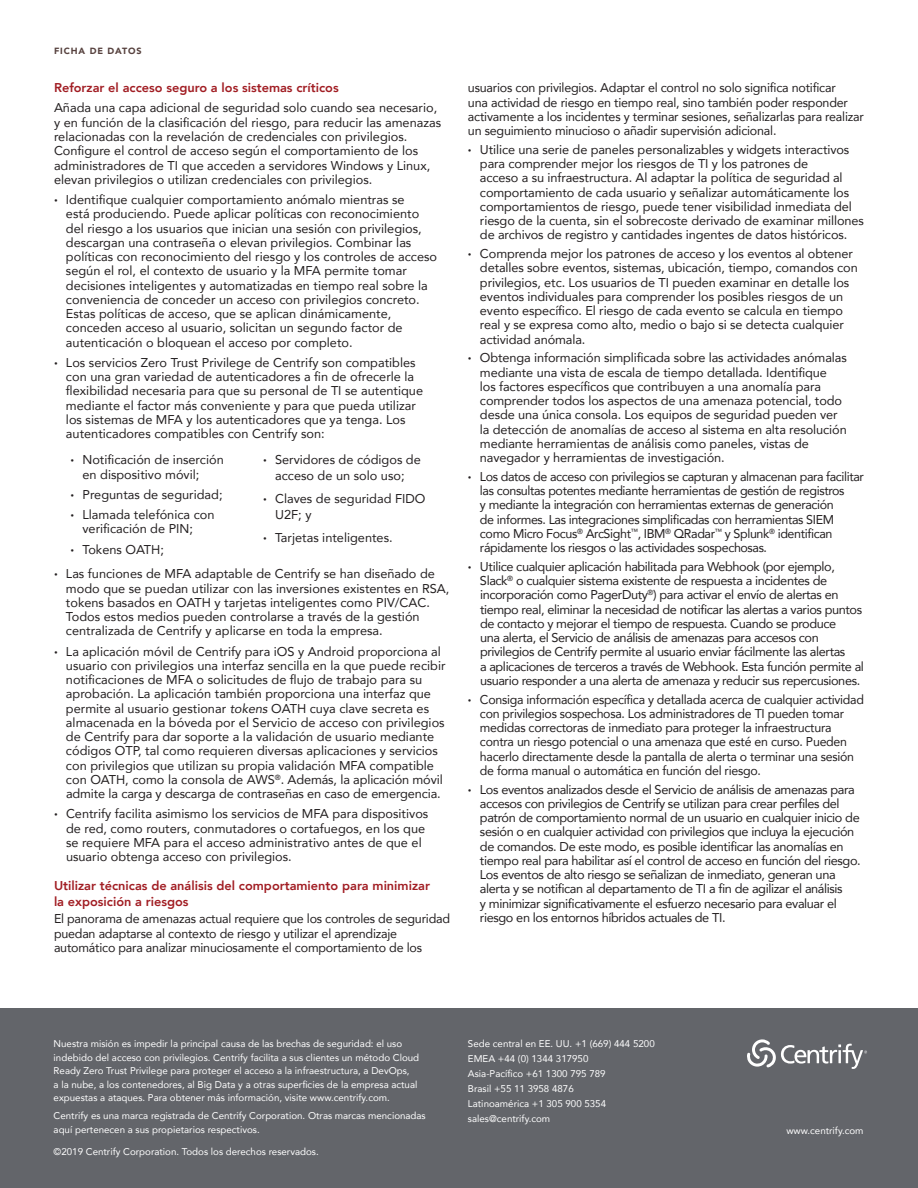
<style>
.page{position:relative;width:918px;height:1188px;background:#fff}
.page>*{position:absolute;margin:0;border:0;box-sizing:border-box;transform-origin:0 0}
.t1{font:12.75px/14.2px "Avenir";letter-spacing:-.01em;color:#231f20}
.t2{font:12.75px/14.2px "Avenir";letter-spacing:-.03em;color:#231f20}
.t3{font:800 12.75px/16.5px "Avenir";color:#a11d23}
.t4{font:9.75px/13.5px "Avenir";color:#fff}
.t5{font:900 9px "Avenir";letter-spacing:.1em;color:#57423f}
.s1{font-weight:900}
.s2{font-style:italic}
</style>
<div class="page">
<div style="left:0;top:1008px;width:918px;height:180px;background:#63656a"></div>
<svg style="left:747px;top:1039px;width:120px;height:30px"></svg>
<p class="t5" style="left:54px;top:43px;width:89px">FICHA DE DATOS</p>
<p class="t3" style="left:54px;top:80px;width:286px">Reforzar el acceso seguro a los sistemas críticos</p>
<p class="t1" style="left:54px;top:101px;width:389px">Añada una capa adicional de seguridad solo cuando sea necesario, y en función de la clasificación del riesgo, para reducir las amenazas relacionadas con la revelación de credenciales con privilegios.<br>Configure el control de acceso según el comportamiento de los administradores de TI que acceden a servidores Windows y Linux, elevan privilegios o utilizan credenciales con privilegios.</p>
<p class="t1" style="left:66px;top:192px;width:373px;text-indent:-12px"><span class="s1">·</span> Identifique cualquier comportamiento anómalo mientras se<br>está produciendo. Puede aplicar políticas con reconocimiento del riesgo a los usuarios que inician una sesión con privilegios, descargan una contraseña o elevan privilegios. Combinar las políticas con reconocimiento del riesgo y los controles de acceso según el rol, el contexto de usuario y la MFA permite tomar decisiones inteligentes y automatizadas en tiempo real sobre la conveniencia de conceder un acceso con privilegios concreto.<br>Estas políticas de acceso, que se aplican dinámicamente, conceden acceso al usuario, solicitan un segundo factor de autenticación o bloquean el acceso por completo.</p>
<p class="t1" style="left:66px;top:355px;width:359px;text-indent:-12px"><span class="s1">·</span> Los servicios Zero Trust Privilege de Centrify son compatibles con una gran variedad de autenticadores a fin de ofrecerle la flexibilidad necesaria para que su personal de TI se autentique mediante el factor más conveniente y para que pueda utilizar los sistemas de MFA y los autenticadores que ya tenga. Los autenticadores compatibles con Centrify son:</p>
<p class="t1" style="left:82px;top:452px;width:143px;text-indent:-12px"><span class="s1">·</span> Notificación de inserción en dispositivo móvil;</p>
<p class="t1" style="left:70px;top:484px;width:154px;line-height:20.2px"><span class="s1">·</span> Preguntas de seguridad; <span class="s1">·</span> Llamada telefónica con</p>
<p class="t1" style="left:70px;top:518px;width:124px;line-height:20.2px;text-indent:12px">verificación de PIN; <span class="s1">·</span> Tokens OATH;</p>
<p class="t1" style="left:66px;top:566px;width:385px;text-indent:-12px"><span class="s1">·</span> Las funciones de MFA adaptable de Centrify se han diseñado de modo que se puedan utilizar con las inversiones existentes en RSA, tokens basados en OATH y tarjetas inteligentes como PIV/CAC.<br>Todos estos medios pueden controlarse a través de la gestión centralizada de Centrify y aplicarse en toda la empresa.</p>
<p class="t1" style="left:66px;top:644px;width:381px;text-indent:-12px"><span class="s1">·</span> La aplicación móvil de Centrify para iOS y Android proporciona al usuario con privilegios una interfaz sencilla en la que puede recibir notificaciones de MFA o solicitudes de flujo de trabajo para su aprobación. La aplicación también proporciona una interfaz que permite al usuario gestionar <span class="s2">tokens</span> OATH cuya clave secreta es almacenada en la bóveda por el Servicio de acceso con privilegios de Centrify para dar soporte a la validación de usuario mediante códigos OTP, tal como requieren diversas aplicaciones y servicios con privilegios que utilizan su propia validación MFA compatible con OATH, como la consola de AWS<sup>®</sup>. Además, la aplicación móvil admite la carga y descarga de contraseñas en caso de emergencia.</p>
<p class="t1" style="left:66px;top:806px;width:364px;text-indent:-12px"><span class="s1">·</span> Centrify facilita asimismo los servicios de MFA para dispositivos de red, como routers, conmutadores o cortafuegos, en los que se requiere MFA para el acceso administrativo antes de que el usuario obtenga acceso con privilegios.</p>
<p class="t3" style="left:54px;top:877px;width:377px">Utilizar técnicas de análisis del comportamiento para minimizar la exposición a riesgos</p>
<p class="t1" style="left:54px;top:911px;width:398px">El panorama de amenazas actual requiere que los controles de seguridad puedan adaptarse al contexto de riesgo y utilizar el aprendizaje automático para analizar minuciosamente el comportamiento de los</p>
<p class="t1" style="left:263px;top:451px;width:159px;line-height:16.5px;text-align:center"><span class="s1">·</span> Servidores de códigos de acceso de un solo uso;</p>
<p class="t1" style="left:275px;top:490px;width:152px;line-height:16.5px;text-indent:-12px"><span class="s1">·</span> Claves de seguridad FIDO<br>U2F; y</p>
<p class="t1" style="left:263px;top:530px;width:131px"><span class="s1">·</span> Tarjetas inteligentes.</p>
<p class="t1" style="left:468px;top:80px;width:397px">usuarios con privilegios. Adaptar el control no solo significa notificar<br>una actividad de riesgo en tiempo real, sino también poder responder activamente a los incidentes y terminar sesiones, señalizarlas para realizar un seguimiento minucioso o añadir supervisión adicional.</p>
<p class="t1" style="left:480px;top:142px;width:386px;text-indent:-12px"><span class="s1">·</span> Utilice una serie de paneles personalizables y widgets interactivos para comprender mejor los riesgos de TI y los patrones de<br>acceso a su infraestructura. Al adaptar la política de seguridad al comportamiento de cada usuario y señalizar automáticamente los comportamientos de riesgo, puede tener visibilidad inmediata del riesgo de la cuenta, sin el sobrecoste derivado de examinar millones de archivos de registro y cantidades ingentes de datos históricos.</p>
<p class="t1" style="left:480px;top:246px;width:379px;text-indent:-12px"><span class="s1">·</span> Comprenda mejor los patrones de acceso y los eventos al obtener detalles sobre eventos, sistemas, ubicación, tiempo, comandos con privilegios, etc. Los usuarios de TI pueden examinar en detalle los eventos individuales para comprender los posibles riesgos de un evento específico. El riesgo de cada evento se calcula en tiempo real y se expresa como alto, medio o bajo si se detecta cualquier actividad anómala.</p>
<p class="t1" style="left:480px;top:350px;width:368px;text-indent:-12px"><span class="s1">·</span> Obtenga información simplificada sobre las actividades anómalas mediante una vista de escala de tiempo detallada. Identifique<br>los factores específicos que contribuyen a una anomalía para comprender todos los aspectos de una amenaza potencial, todo desde una única consola. Los equipos de seguridad pueden ver la detección de anomalías de acceso al sistema en alta resolución mediante herramientas de análisis como paneles, vistas de navegador y herramientas de investigación.</p>
<p class="t2" style="left:480px;top:469px;width:386px;text-indent:-12px"><span class="s1">·</span> Los datos de acceso con privilegios se capturan y almacenan para facilitar las consultas potentes mediante herramientas de gestión de registros<br>y mediante la integración con herramientas externas de generación<br>de informes. Las integraciones simplificadas con herramientas SIEM como Micro Focus<sup>®</sup> ArcSight<sup>™</sup>, IBM<sup>®</sup> QRadar<sup>™</sup> y Splunk<sup>®</sup> identifican rápidamente los riesgos o las actividades sospechosas.</p>
<p class="t2" style="left:480px;top:559px;width:386px;text-indent:-12px"><span class="s1">·</span> Utilice cualquier aplicación habilitada para Webhook (por ejemplo, Slack<sup>®</sup> o cualquier sistema existente de respuesta a incidentes de incorporación como PagerDuty<sup>®</sup>) para activar el envío de alertas en tiempo real, eliminar la necesidad de notificar las alertas a varios puntos de contacto y mejorar el tiempo de respuesta. Cuando se produce<br>una alerta, el Servicio de análisis de amenazas para accesos con privilegios de Centrify permite al usuario enviar fácilmente las alertas<br>a aplicaciones de terceros a través de Webhook. Esta función permite al usuario responder a una alerta de amenaza y reducir sus repercusiones.</p>
<p class="t1" style="left:480px;top:692px;width:386px;text-indent:-12px"><span class="s1">·</span> Consiga información específica y detallada acerca de cualquier actividad con privilegios sospechosa. Los administradores de TI pueden tomar medidas correctoras de inmediato para proteger la infraestructura contra un riesgo potencial o una amenaza que esté en curso. Pueden hacerlo directamente desde la pantalla de alerta o terminar una sesión de forma manual o automática en función del riesgo.</p>
<p class="t2" style="left:480px;top:782px;width:382px;text-indent:-12px"><span class="s1">·</span> Los eventos analizados desde el Servicio de análisis de amenazas para accesos con privilegios de Centrify se utilizan para crear perfiles del patrón de comportamiento normal de un usuario en cualquier inicio de sesión o en cualquier actividad con privilegios que incluya la ejecución de comandos. De este modo, es posible identificar las anomalías en tiempo real para habilitar así el control de acceso en función del riesgo.<br>Los eventos de alto riesgo se señalizan de inmediato, generan una alerta y se notifican al departamento de TI a fin de agilizar el análisis<br>y minimizar significativamente el esfuerzo necesario para evaluar el riesgo en los entornos híbridos actuales de TI.</p>
<p class="t4" style="left:54px;top:1037px;width:367px">Nuestra misión es impedir la principal causa de las brechas de seguridad: el uso indebido del acceso con privilegios. Centrify facilita a sus clientes un método Cloud Ready Zero Trust Privilege para proteger el acceso a la infraestructura, a DevOps,<br>a la nube, a los contenedores, al Big Data y a otras superficies de la empresa actual expuestas a ataques. Para obtener más información, visite www.centrify.com.</p>
<p class="t4" style="left:54px;top:1109px;width:374px">Centrify es una marca registrada de Centrify Corporation. Otras marcas mencionadas aquí pertenecen a sus propietarios respectivos.</p>
<p class="t4" style="left:54px;top:1145px;width:267px">©2019 Centrify Corporation. Todos los derechos reservados.</p>
<p class="t4" style="left:468px;top:1036px;width:188px;line-height:15px">Sede central en EE. UU. +1 (669) 444 5200<br>EMEA +44 (0) 1344 317950<br>Asia-Pacífico +61 1300 795 789<br>Brasil +55 11 3958 4876<br>Latinoamérica +1 305 900 5354 sales@centrify.com</p>
<p class="t4" style="left:786px;top:1124px;width:79px">www.centrify.com</p>
</div>
